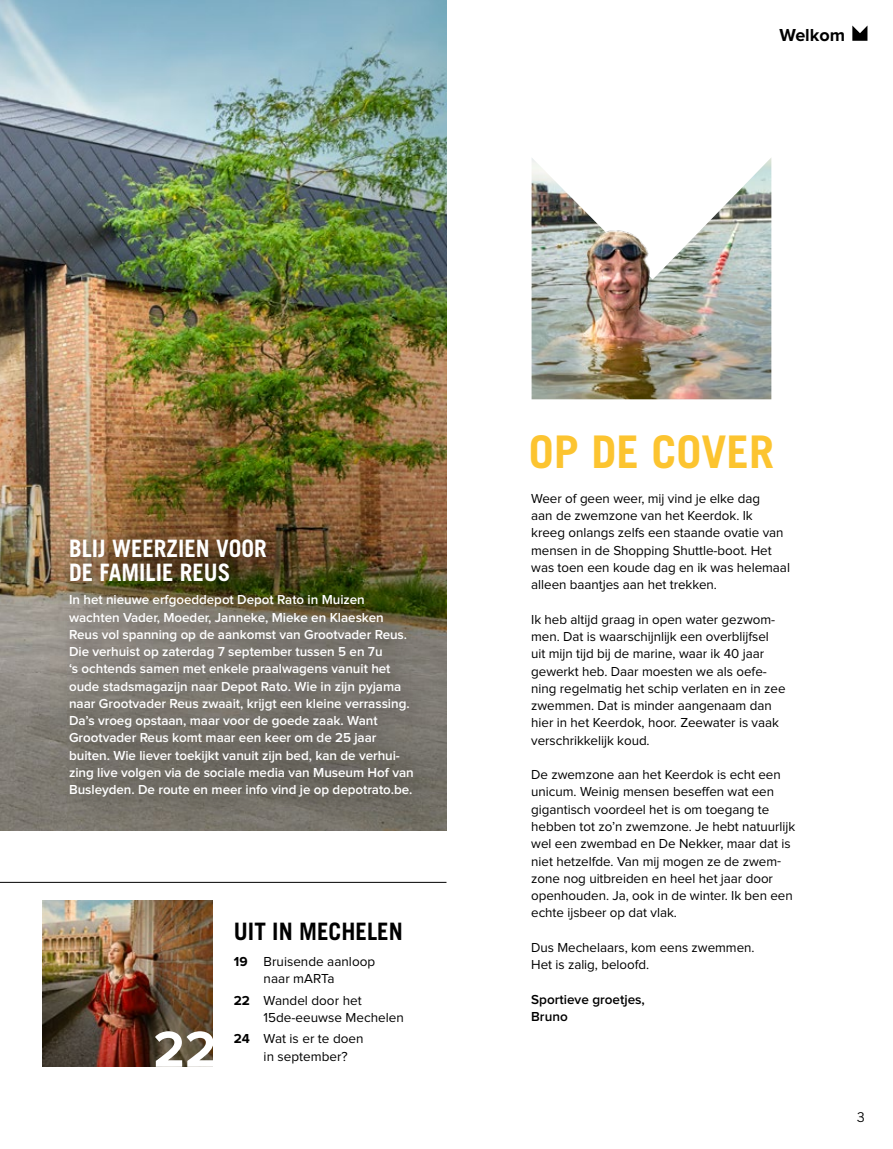
<style>
.page{position:relative;width:893px;height:1149px;background:#fff}
.page>*{position:absolute;margin:0;border:0;box-sizing:border-box;transform-origin:0 0}
.t1{font:700 52.5px "Proxima Nova";color:#fff}
.t2{font:700 45px "Trade Gothic LT Std";color:#fcc430}
.t3{font:700 24px/24px "Trade Gothic LT Std";color:#fff;scale:.95 1}
.t4{font:700 24px "Trade Gothic LT Std";color:#000;scale:.96 1}
.t5{font:700 18px "Proxima Nova";color:#000}
.t6{font:13.5px/17.2px "Proxima Nova";letter-spacing:-.005em;color:#000}
.t7{font:600 13.5px/17.2px "Proxima Nova";letter-spacing:-.005em;color:#fff}
.t8{font:600 13.5px/17.2px "Proxima Nova";color:#000}
.t9{font:13.5px "Trade Gothic LT Std";color:#000}
.s1{font-weight:700}
</style>
<div class="page">
<img style="left:0;top:0;width:446px;height:830px">
<div style="left:51px;top:520px;width:387px;height:301px;background:#000;opacity:.75"></div>
<img style="left:532px;top:158px;width:239px;height:241px">
<img style="left:550px;top:173px;width:167px;height:196px">
<img style="left:43px;top:900px;width:170px;height:165px">
<hr style="left:0;top:881px;width:446px;height:1px;background:#000">
<svg style="left:852px;top:26px;width:15px;height:15px"></svg>
<h3 class="t5" style="left:779px;top:24px;width:67px">Welkom</h3>
<h3 class="t3" style="left:69px;top:535px;width:210px">BLIJ WEERZIEN VOOR<br>DE FAMILIE REUS</h3>
<p class="t7" style="left:69px;top:591px;width:346px">In het nieuwe erfgoeddepot Depot Rato in Muizen wachten Vader, Moeder, Janneke, Mieke en Klaesken Reus vol spanning op de aankomst van Grootvader Reus.<br>Die verhuist op zaterdag 7 september tussen 5 en 7u<br>‘s ochtends samen met enkele praalwagens vanuit het oude stadsmagazijn naar Depot Rato. Wie in zijn pyjama naar Grootvader Reus zwaait, krijgt een kleine verrassing.<br>Da’s vroeg opstaan, maar voor de goede zaak. Want Grootvader Reus komt maar een keer om de 25 jaar buiten. Wie liever toekijkt vanuit zijn bed, kan de verhui&shy;zing live volgen via de sociale media van Museum Hof van Busleyden. De route en meer info vind je op depotrato.be.</p>
<h1 class="t1" style="left:153px;top:1019px;width:64px">22</h1>
<h3 class="t4" style="left:234px;top:916px;width:178px">UIT IN MECHELEN</h3>
<p class="t6" style="left:264px;top:952px;width:113px;text-indent:-30px"><span class="s1">19</span> Bruisende aanloop naar mARTa</p>
<p class="t6" style="left:264px;top:991px;width:142px;text-indent:-30px"><span class="s1">22</span> Wandel door het<br>15de-eeuwse Mechelen</p>
<p class="t6" style="left:264px;top:1030px;width:101px;text-indent:-30px"><span class="s1">24</span> Wat is er te doen in september?</p>
<h2 class="t2" style="left:529px;top:424px;width:247px">OP DE COVER</h2>
<p class="t6" style="left:531px;top:490px;width:260px">Weer of geen weer, mij vind je elke dag<br>aan de zwemzone van het Keerdok. Ik kreeg onlangs zelfs een staande ovatie van mensen in de Shopping Shuttle-boot. Het was toen een koude dag en ik was helemaal alleen baantjes aan het trekken.</p>
<p class="t6" style="left:531px;top:610px;width:256px">Ik heb altijd graag in open water gezwom&shy;men. Dat is waarschijnlijk een overblijfsel uit mijn tijd bij de marine, waar ik 40 jaar gewerkt heb. Daar moesten we als oefe&shy;ning regelmatig het schip verlaten en in zee zwemmen. Dat is minder aangenaam dan hier in het Keerdok, hoor. Zeewater is vaak verschrikkelijk koud.</p>
<p class="t6" style="left:531px;top:766px;width:266px">De zwemzone aan het Keerdok is echt een unicum. Weinig mensen beseffen wat een gigantisch voordeel het is om toegang te hebben tot zo’n zwemzone. Je hebt natuurlijk wel een zwembad en De Nekker, maar dat is niet hetzelfde. Van mij mogen ze de zwem&shy;zone nog uitbreiden en heel het jaar door openhouden. Ja, ook in de winter. Ik ben een echte ijsbeer op dat vlak.</p>
<p class="t6" style="left:531px;top:938px;width:225px">Dus Mechelaars, kom eens zwemmen.<br>Het is zalig, beloofd.</p>
<p class="t8" style="left:531px;top:990px;width:115px">Sportieve groetjes,<br>Bruno</p>
<p class="t9" style="left:857px;top:1108px;width:10px">3</p>
</div>
